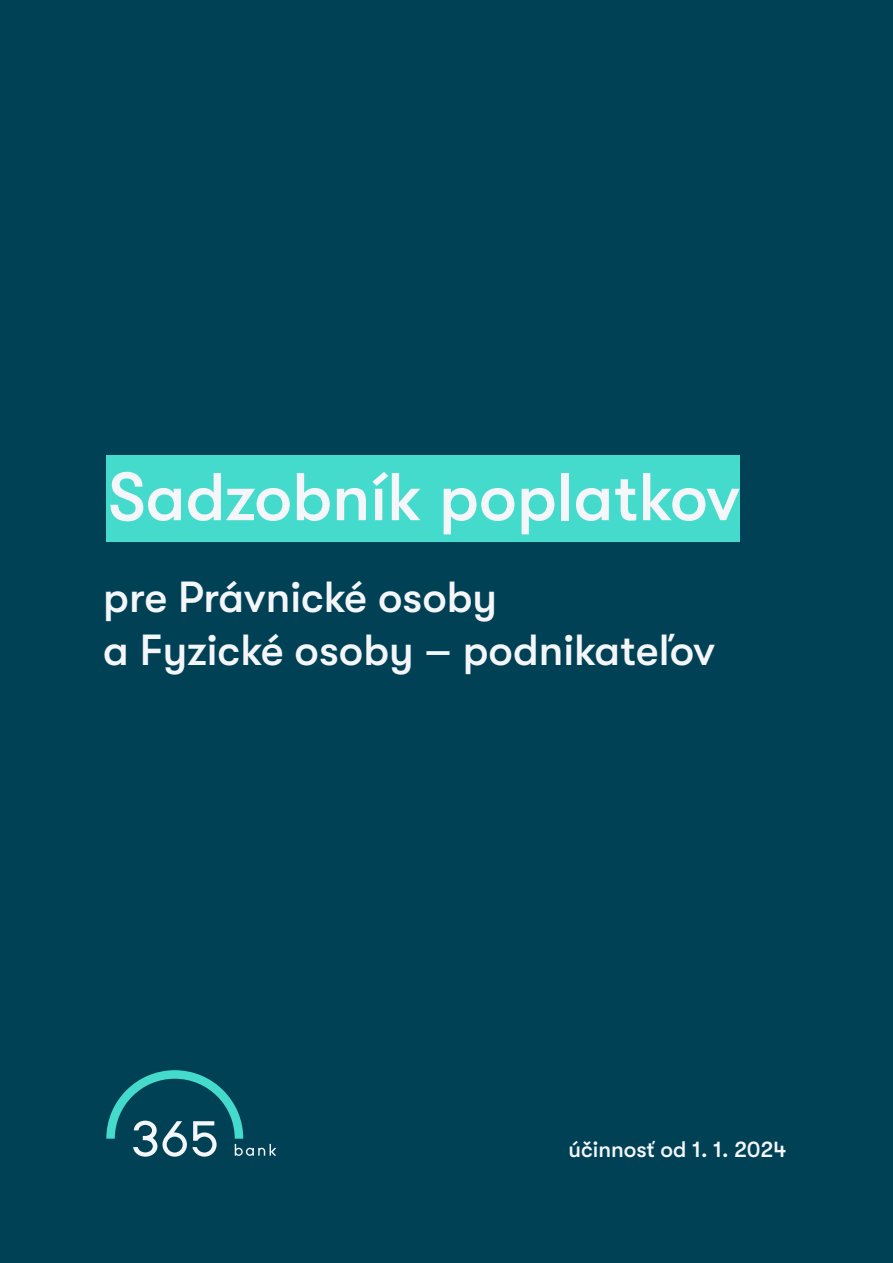
<style>
.page{position:relative;width:893px;height:1263px;background:#004155}
.page>*{position:absolute;margin:0;border:0;box-sizing:border-box;transform-origin:0 0}
.Nadpis{font:500 67.5px "GT Walsheim";color:#f4f6f9}
.t1{font:500 43.5px "GT Walsheim";color:#f4f6f9}
.t2{font:500 22.5px "GT Walsheim";color:#f4f6f9}
</style>
<div class="page">
<svg style="left:106px;top:1070px;width:170px;height:87px"></svg>
<div style="left:107px;top:455px;width:633px;height:87px;background:#45dbcc"></div>
<p class="Nadpis" style="left:108px;top:459px;width:633px">Sadzobník poplatkov</p>
<p class="t1" style="left:103px;top:573px;width:395px">pre Právnické osoby</p>
<p class="t1" style="left:103px;top:625px;width:613px">a Fyzické osoby – podnikateľov</p>
<p class="t2" style="left:568px;top:1136px;width:220px">účinnosť od 1. 1. 2024</p>
</div>
